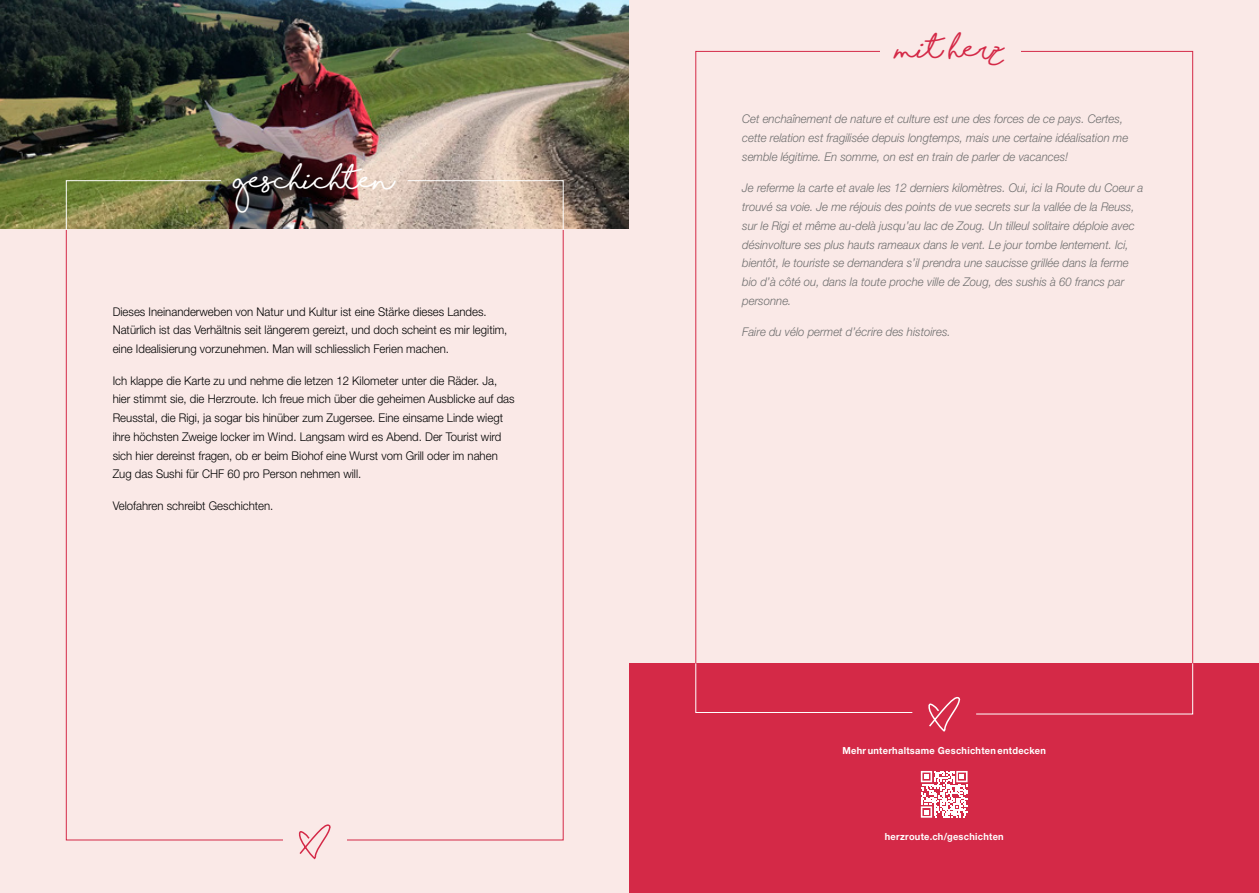
<style>
.page{position:relative;width:1259px;height:893px;background:#fff}
.page>*{position:absolute;margin:0;border:0;box-sizing:border-box;transform-origin:0 0}
.t1{font:700 25.5px "Shorelines Script";color:#fff}
.t2{font:700 25.5px "Shorelines Script";color:#d42947}
.t3{font:italic 300 12px/18.8px "Helvetica Neue LT Pro";color:#6e6e6e;scale:.95 1}
.t4{font:300 12px/18.8px "Helvetica Neue LT Pro";color:#000;scale:.95 1}
.t5{font:700 9.75px "Helvetica Neue LT Pro";letter-spacing:.03em;color:#fff;scale:.95 1}
</style>
<div class="page">
<img style="left:0;top:0;width:629px;height:230px">
<div style="left:0;top:230px;width:629px;height:663px;background:#fae9e7"></div>
<svg style="left:298px;top:824px;width:32px;height:36px"></svg>
<svg style="left:66px;top:180px;width:156px;height:51px;background:#878952"></svg>
<svg style="left:407px;top:180px;width:157px;height:51px;background:#cbb8aa"></svg>
<div style="left:629px;top:0;width:630px;height:893px;background:#fae9e7"></div>
<div style="left:629px;top:663px;width:630px;height:230px;background:#d42947"></div>
<svg style="left:921px;top:771px;width:46px;height:47px"></svg>
<svg style="left:695px;top:663px;width:218px;height:50px"></svg>
<svg style="left:928px;top:697px;width:31px;height:35px"></svg>
<svg style="left:976px;top:663px;width:217px;height:52px"></svg>
<h1 class="t1" style="left:234px;top:170px;width:162px">geschichten</h1>
<p class="t4" style="left:113px;top:302px;width:417px">Dieses Ineinanderweben von Natur und Kultur ist eine Stärke dieses Landes.<br>Natürlich ist das Verhältnis seit längerem gereizt, und doch scheint es mir legitim, eine Idealisierung vorzunehmen. Man will schliesslich Ferien machen.</p>
<p class="t4" style="left:113px;top:371px;width:424px">Ich klappe die Karte zu und nehme die letzen 12 Kilometer unter die Räder. Ja, hier stimmt sie, die Herzroute. Ich freue mich über die geheimen Ausblicke auf das Reusstal, die Rigi, ja sogar bis hinüber zum Zugersee. Eine einsame Linde wiegt ihre höchsten Zweige locker im Wind. Langsam wird es Abend. Der Tourist wird sich hier dereinst fragen, ob er beim Biohof eine Wurst vom Grill oder im nahen Zug das Sushi für CHF 60 pro Person nehmen will.</p>
<p class="t4" style="left:113px;top:496px;width:171px">Velofahren schreibt Geschichten.</p>
<h1 class="t2" style="left:897px;top:40px;width:108px">mit herz</h1>
<p class="t3" style="left:742px;top:110px;width:408px">Cet enchaînement de nature et culture est une des forces de ce pays. Certes, cette relation est fragilisée depuis longtemps, mais une certaine idéalisation me semble légitime. En somme, on est en train de parler de vacances!</p>
<p class="t3" style="left:742px;top:179px;width:424px">Je referme la carte et avale les 12 derniers kilomètres. Oui, ici la Route du Coeur a trouvé sa voie. Je me réjouis des points de vue secrets sur la vallée de la Reuss, sur le Rigi et même au-delà jusqu’au lac de Zoug. Un tilleul solitaire déploie avec désinvolture ses plus hauts rameaux dans le vent. Le jour tombe lentement. Ici, bientôt, le touriste se demandera s’il prendra une saucisse grillée dans la ferme bio d’à côté ou, dans la toute proche ville de Zoug, des sushis à 60 francs par personne.</p>
<p class="t3" style="left:742px;top:323px;width:221px">Faire du vélo permet d’écrire des histoires.</p>
<p class="t5" style="left:842px;top:745px;width:216px">Mehr unterhaltsame Geschichten entdecken</p>
<p class="t5" style="left:884px;top:831px;width:127px">herzroute.ch/geschichten</p>
</div>
